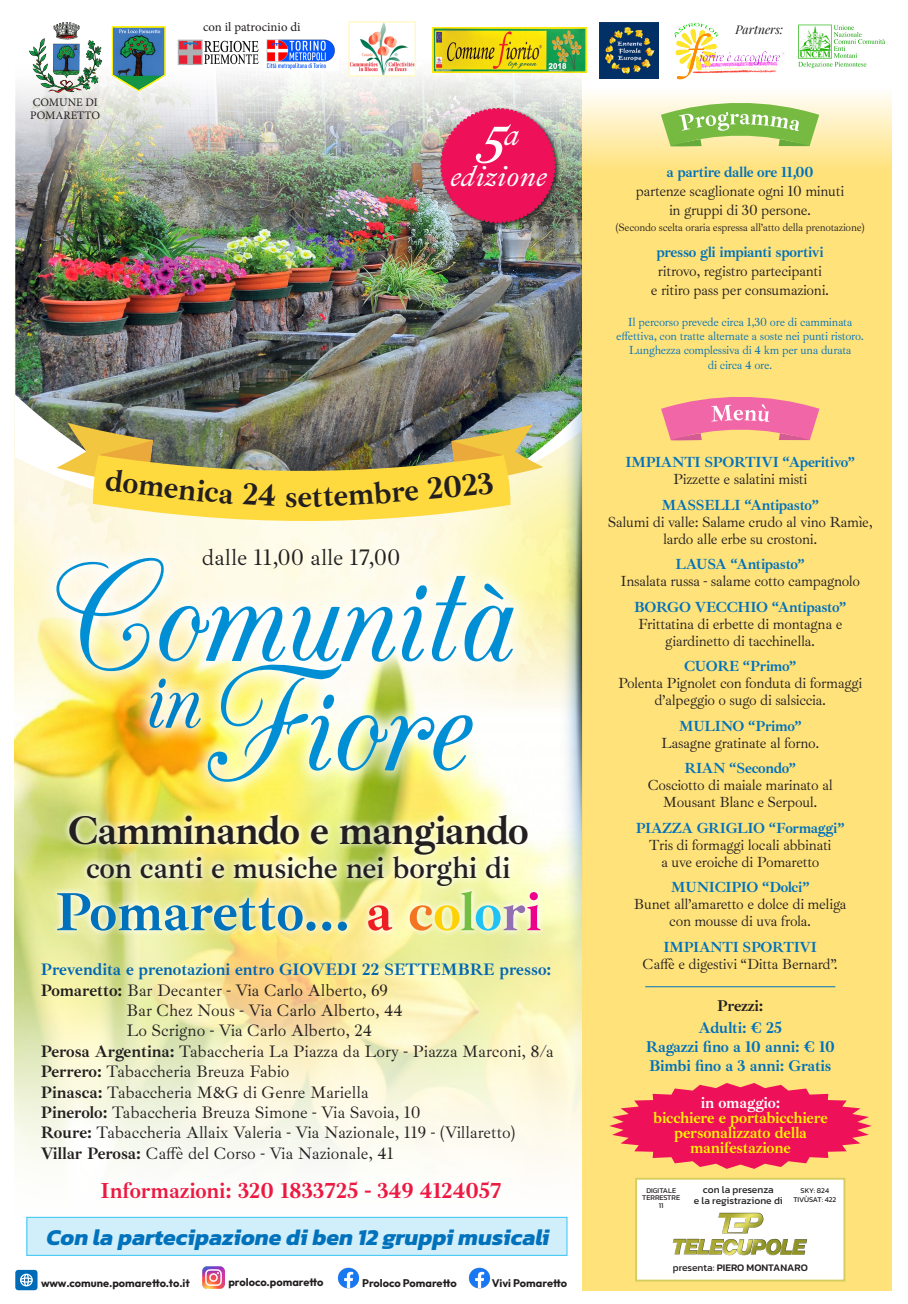
<style>
.page{position:relative;width:908px;height:1304px;background:#fff}
.page>*{position:absolute;margin:0;border:0;box-sizing:border-box;transform-origin:0 0}
.t1{font:700 55px "Ibarra Real Nova";color:#0072bc}
.t2{font:italic 500 54px "Ibarra Real Nova";color:#fff}
.t3{font:700 41px "Ibarra Real Nova";letter-spacing:-.02em;color:#231f20}
.t4{font:600 30.7px "Ibarra Real Nova";letter-spacing:-.01em;color:#231f20}
.t5{font:italic 500 29.3px "Ibarra Real Nova";color:#fff}
.t6{font:italic 700 23px "Kanit";color:#0072bc}
.t7{font:23px "Ibarra Real Nova";color:#231f20}
.t8{font:700 22.3px "Ibarra Real Nova";color:#ed1942}
.t9{font:17px "Ibarra Real Nova";color:#231f20}
.t10{font:700 17px "Ibarra Real Nova";color:#0166b3}
.t11{font:700 16px/15px "Ibarra Real Nova";letter-spacing:-.01em;color:#fff101;text-align:center}
.t12{font:700 16px/19.2px "Ibarra Real Nova";letter-spacing:-.01em;color:#0072bc;text-align:center}
.t13{font:700 16px "Ibarra Real Nova";letter-spacing:-.01em;color:#fff}
.t14{font:700 16px "Ibarra Real Nova";letter-spacing:-.01em;color:#231f20}
.t15{font:15px/17px "Ibarra Real Nova";letter-spacing:-.02em;color:#231f20;text-align:center}
.t16{font:700 15px "Ibarra Real Nova";letter-spacing:-.02em;color:#0072bc}
.t17{font:12.8px "Minion Pro";color:#231f20}
.t18{font:12px/14.4px "Ibarra Real Nova";letter-spacing:-.02em;color:#0072bc;text-align:center}
.t19{font:italic 12px "Playfair Display";color:#231f20}
.t20{font:11.5px/12.8px "Minion Pro";color:#231f20}
.t21{font:700 11px "Outfit";color:#231f20}
.t22{font:11px "Ibarra Real Nova";letter-spacing:-.02em;color:#231f20}
.t23{font:10.2px/10.2px "Kanit";color:#231f20;text-align:center}
.t24{font:500 10.2px "Kanit";color:#231f20}
.t25{font:7.4px/7.4px "Kanit";color:#231f20;text-align:center}
.s1{color:#ee1d23}
.s2{color:#f47521}
.s3{color:#fed105}
.s4{color:#74bf43}
.s5{color:#1fc2f3}
.s6{color:#9270b1}
.s7{color:#ed028c}
.s8{font-weight:700}
.s9{font-family:"Minion Pro"}
.s10{font-weight:400}
</style>
<div class="page">
<svg style="left:14px;top:737px;width:572px;height:554px;background:#dce28d"></svg>
<svg style="left:14px;top:992px;width:567px;height:298px"></svg>
<img style="left:15px;top:87px;width:41px;height:428px">
<div style="left:581px;top:69px;width:310px;height:1221px;background:#ffe27a"></div>
<svg style="left:581px;top:45px;width:311px;height:126px"></svg>
<img style="left:28px;top:25px;width:28px;height:69px">
<img style="left:671px;top:22px;width:115px;height:59px">
<svg style="left:794px;top:24px;width:93px;height:48px"></svg>
<img style="left:581px;top:28px;width:5px;height:45px">
<div style="left:635px;top:1178px;width:210px;height:103px;background:#fff;border:2px solid #d5cd5d"></div>
<img style="left:672px;top:1238px;width:135px;height:18px">
<img style="left:718px;top:1212px;width:45px;height:22px">
<img style="left:599px;top:22px;width:58px;height:56px">
<svg style="left:661px;top:397px;width:158px;height:44px"></svg>
<hr style="left:645px;top:986px;width:189px;height:1px;background:#0072bc">
<svg style="left:609px;top:1083px;width:262px;height:86px"></svg>
<svg style="left:660px;top:99px;width:158px;height:48px;background:#acd17b"></svg>
<div style="left:27px;top:1217px;width:539px;height:38px;background:#d1eefb"></div>
<div style="left:26px;top:1217px;width:541px;height:39px;border:1px solid #38c6f4"></div>
<svg style="left:38px;top:540px;width:18px;height:260px;background:#f9f0a6"></svg>
<img style="left:336px;top:1266px;width:24px;height:24px">
<img style="left:202px;top:1267px;width:22px;height:22px">
<div style="left:15px;top:1270px;width:22px;height:20px;background:#006cb7;border-radius:3px"></div>
<svg style="left:20px;top:1274px;width:13px;height:12px"></svg>
<img style="left:467px;top:1266px;width:24px;height:24px">
<img style="left:56px;top:21px;width:525px;height:1202px">
<p class="t20" style="left:30px;top:96px;width:71px">COMUNE DI<br>POMARETTO</p>
<p class="t17" style="left:203px;top:18px;width:99px">con il patrocinio di</p>
<p class="t19" style="left:735px;top:20px;width:49px">Partners:</p>
<h2 class="t2" style="left:477px;top:115px;width:44px">5<sup>a</sup></h2>
<h3 class="t5" style="left:450px;top:161px;width:98px">edizione</h3>
<p class="t16" style="left:666px;top:163px;width:148px">a partire dalle ore 11,00</p>
<p class="t15" style="left:635px;top:182px;width:210px;line-height:19px">partenze scaglionate ogni 10 minuti in gruppi di 30 persone.</p>
<p class="t22" style="left:615px;top:221px;width:250px">(Secondo scelta oraria espressa all’atto della prenotazione)</p>
<p class="t16" style="left:656px;top:244px;width:169px">presso gli impianti sportivi</p>
<p class="t15" style="left:650px;top:262px;width:180px;line-height:19px">ritrovo, registro partecipanti<br>e ritiro pass per consumazioni.</p>
<p class="t18" style="left:616px;top:315px;width:249px">Il percorso prevede circa 1,30 ore di camminata effettiva, con tratte alternate a soste nei punti ristoro.<br>Lunghezza complessiva di 4 km per una durata<br>di circa 4 ore.</p>
<h3 class="t7" style="left:202px;top:545px;width:200px">dalle 11,00 alle 17,00</h3>
<h3 class="t3" style="left:68px;top:807px;width:462px">Camminando e mangiando</h3>
<h3 class="t4" style="left:86px;top:851px;width:426px">con canti e musiche nei borghi di</h3>
<h1 class="t1" style="left:55px;top:882px;width:487px">Pomaretto... <span class="s1">a</span> <span class="s2">c</span><span class="s3">o</span><span class="s4">l</span><span class="s5">o</span><span class="s6">r</span><span class="s7">i</span></h1>
<p class="t10" style="left:41px;top:960px;width:512px">Prevendita e prenotazioni entro GIOVEDI 22 SETTEMBRE presso:</p>
<p class="t9" style="left:41px;top:981px;width:348px"><span class="s8">Pomaretto:</span> Bar Decanter - Via Carlo Alberto, 69</p>
<p class="t9" style="left:126px;top:1001px;width:277px">Bar Chez Nous - Via Carlo Alberto, 44</p>
<p class="t9" style="left:126px;top:1021px;width:247px">Lo Scrigno - Via Carlo Alberto, 24</p>
<p class="t9" style="left:41px;top:1042px;width:514px"><span class="s8">Perosa Argentina:</span> Tabaccheria La Piazza da Lory - Piazza Marconi, 8/a</p>
<p class="t9" style="left:41px;top:1062px;width:250px"><span class="s8">Perrero:</span> Tabaccheria Breuza Fabio</p>
<p class="t9" style="left:41px;top:1083px;width:329px"><span class="s8">Pinasca:</span> Tabaccheria M<span class="s9">&amp;</span>G di Genre Mariella</p>
<p class="t9" style="left:41px;top:1103px;width:381px"><span class="s8">Pinerolo:</span> Tabaccheria Breuza Simone - Via Savoia, 10</p>
<p class="t9" style="left:41px;top:1123px;width:476px"><span class="s8">Roure:</span> Tabaccheria Allaix Valeria - Via Nazionale, 119 - (Villaretto)</p>
<p class="t9" style="left:41px;top:1144px;width:354px"><span class="s8">Villar Perosa:</span> Caffè del Corso - Via Nazionale, 41</p>
<h3 class="t8" style="left:100px;top:1179px;width:402px">Informazioni: 320 1833725 - 349 4124057</h3>
<h3 class="t6" style="left:45px;top:1219px;width:510px">Con la partecipazione diben 12 gruppimusicali</h3>
<p class="t21" style="left:41px;top:1275px;width:150px">www.comune.pomaretto.to.it</p>
<p class="t21" style="left:228px;top:1274px;width:97px">proloco.pomaretto</p>
<p class="t21" style="left:362px;top:1276px;width:96px">Proloco Pomaretto</p>
<p class="t21" style="left:491px;top:1275px;width:77px">Vivi Pomaretto</p>
<p class="t16" style="left:625px;top:454px;width:231px">IMPIANTI SPORTIVI “Aperitivo”</p>
<p class="t15" style="left:672px;top:471px;width:136px">Pizzette e salatini misti</p>
<p class="t16" style="left:661px;top:496px;width:159px">MASSELLI “Antipasto”</p>
<p class="t15" style="left:607px;top:513px;width:266px">Salumi di valle: Salame crudo al vino Ramìe, lardo alle erbe su crostoni.</p>
<p class="t16" style="left:675px;top:556px;width:131px">LAUSA “Antipasto”</p>
<p class="t15" style="left:620px;top:573px;width:241px">Insalata russa - salame cotto campagnolo</p>
<p class="t16" style="left:633px;top:598px;width:214px">BORGO VECCHIO “Antipasto”</p>
<p class="t15" style="left:637px;top:615px;width:206px">Frittatina di erbette di montagna e giardinetto di tacchinella.</p>
<p class="t16" style="left:683px;top:658px;width:114px">CUORE “Primo”</p>
<p class="t15" style="left:617px;top:675px;width:246px">Polenta Pignolet con fonduta di formaggi d’alpeggio o sugo di salsiccia.</p>
<p class="t16" style="left:678px;top:717px;width:124px">MULINO “Primo”</p>
<p class="t15" style="left:661px;top:734px;width:159px">Lasagne gratinate al forno.</p>
<p class="t16" style="left:684px;top:760px;width:113px">RIAN “Secondo”</p>
<p class="t15" style="left:647px;top:777px;width:186px">Cosciotto di maiale marinato al<br>Mousant Blanc e Serpoul.</p>
<p class="t16" style="left:635px;top:819px;width:210px">PIAZZA GRIGLIO “Formaggi”</p>
<p class="t15" style="left:648px;top:836px;width:184px">Tris di formaggi locali abbinati a uve eroiche di Pomaretto</p>
<p class="t16" style="left:670px;top:879px;width:140px">MUNICIPIO “Dolci”</p>
<p class="t15" style="left:633px;top:896px;width:214px">Bunet all’amaretto e dolce di meliga con mousse di uva frola.</p>
<p class="t16" style="left:663px;top:938px;width:155px">IMPIANTI SPORTIVI</p>
<p class="t15" style="left:642px;top:955px;width:197px">Caffè e digestivi “Ditta Bernard”.</p>
<p class="t14" style="left:716px;top:996px;width:48px">Prezzi:</p>
<p class="t12" style="left:645px;top:1018px;width:190px">Adulti: € 25<br>Ragazzi fino a 10 anni: € 10<br>Bimbi fino a 3 anni: Gratis</p>
<p class="t13" style="left:700px;top:1094px;width:81px">in omaggio:</p>
<p class="t11" style="left:653px;top:1110px;width:176px">bicchiere e portabicchiere personalizzato della manifestazione</p>
<p class="t23" style="left:693px;top:1185px;width:90px">con la presenza<br>e la registrazione di</p>
<p class="t25" style="left:642px;top:1186px;width:39px">DIGITALE<br>TERRESTRE<br>11</p>
<p class="t25" style="left:793px;top:1186px;width:44px;line-height:8.9px">SKY: 824<br>TIVÙSAT: 422</p>
<p class="t24" style="left:672px;top:1260px;width:136px"><span class="s10">presenta:</span> PIERO MONTANARO</p>
</div>
